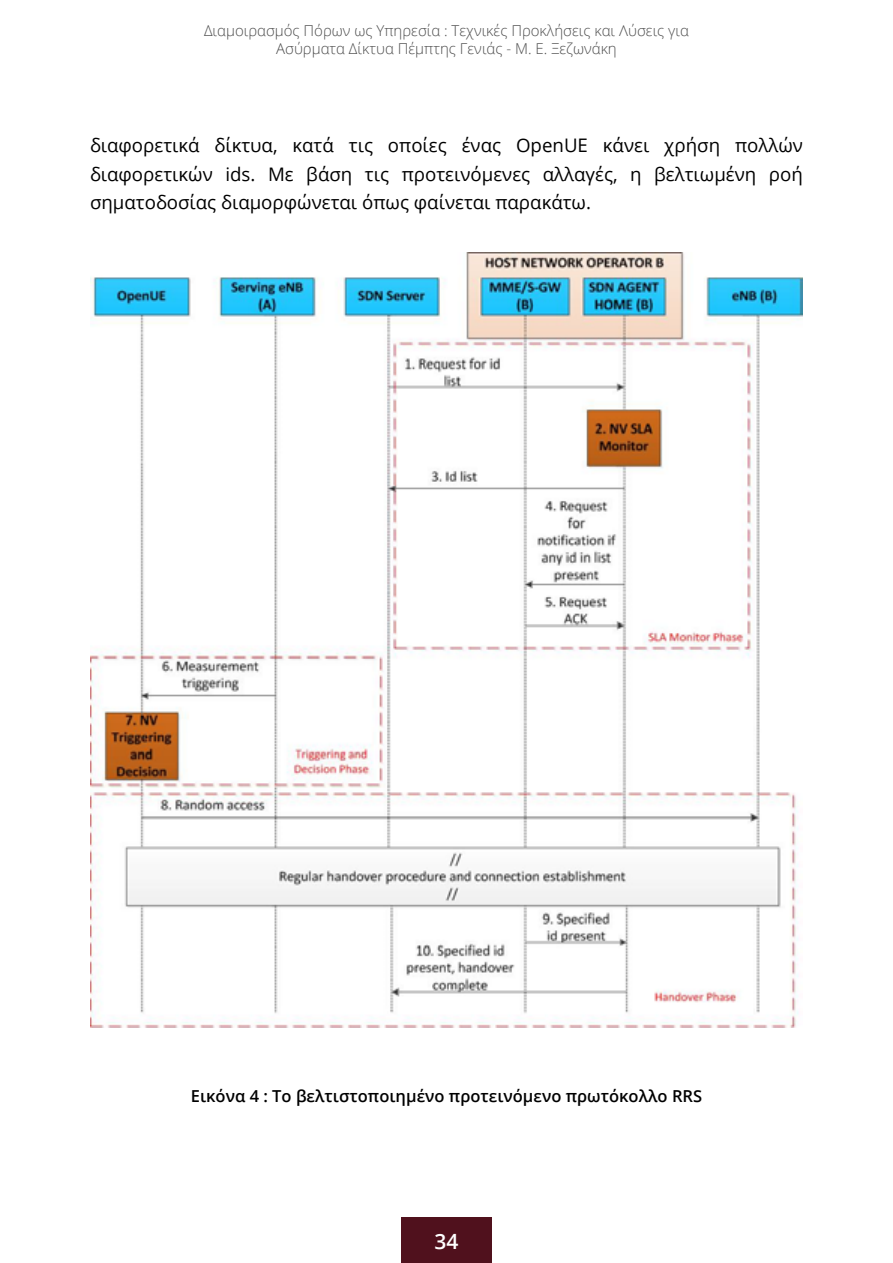
<style>
.page{position:relative;width:893px;height:1263px;background:#fff}
.page>*{position:absolute;margin:0;border:0;box-sizing:border-box;transform-origin:0 0}
.t1{font:600 21px "Open Sans";color:#fff}
.t2{font:18.6px/28.5px "Open Sans";color:#000;text-align:justify}
.t3{font:600 16.5px "Open Sans";color:#000}
.t4{font:300 15px/18px "Open Sans";color:#4d4d4d;text-align:center}
</style>
<div class="page">
<div style="left:401px;top:1218px;width:90px;height:45px;background:#50111d"></div>
<hr style="left:401px;top:1262px;width:90px;height:1px;background:#fff">
<img style="left:91px;top:253px;width:711px;height:774px">
<p class="t4" style="left:204px;top:21px;width:486px">Διαμοιρασμός Πόρων ως Υπηρεσία : Τεχνικές Προκλήσεις και Λύσεις για<br>Ασύρματα Δίκτυα Πέμπτης Γενιάς - Μ. E. Ξεζωνάκη</p>
<p class="t2" style="left:90px;top:131px;width:714px">διαφορετικά δίκτυα, κατά τις οποίες ένας OpenUE κάνει χρήση πολλών διαφορετικών ids. Με βάση τις προτεινόμενες αλλαγές, η βελτιωμένη ροή σηματοδοσίας διαμορφώνεται όπως φαίνεται παρακάτω.</p>
<p class="t3" style="left:191px;top:1084px;width:513px">Εικόνα 4 : Το βελτιστοποιημένο προτεινόμενο πρωτόκολλο RRS</p>
<p class="t1" style="left:434px;top:1226px;width:25px">34</p>
</div>
